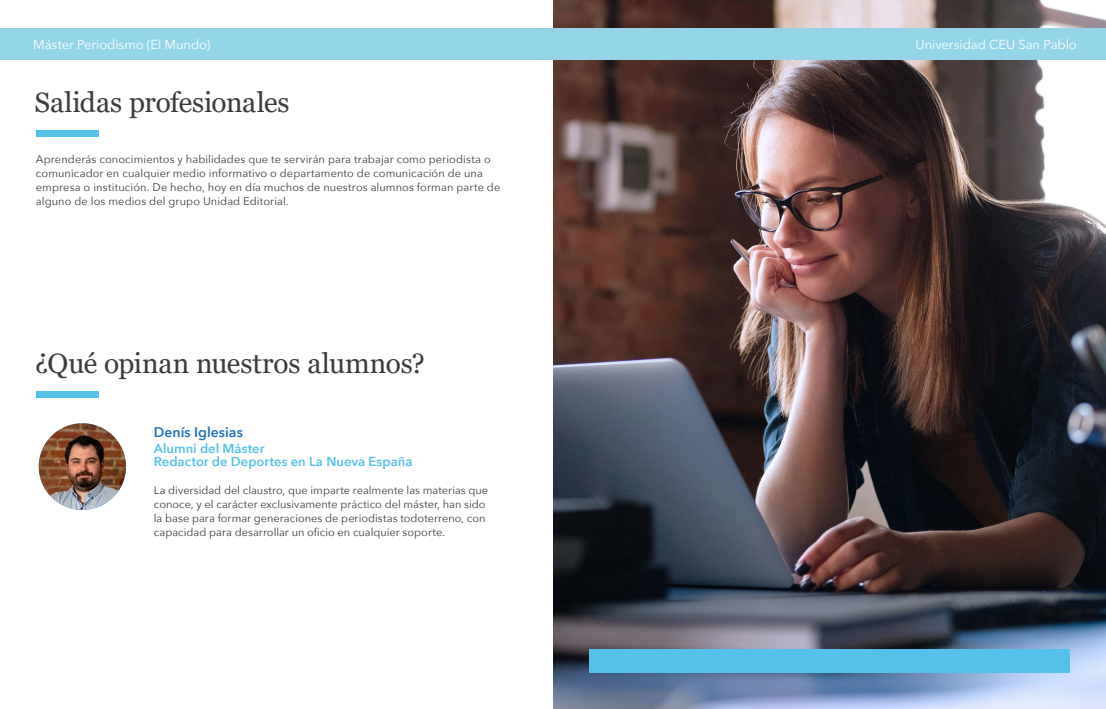
<style>
.page{position:relative;width:1106px;height:709px;background:#fff}
.page>*{position:absolute;margin:0;border:0;box-sizing:border-box;transform-origin:0 0}
.t1{font:28px "Georgia";letter-spacing:-.005em;color:#3c3c3b}
.t2{font:600 14px "Avenir Next";color:#2273b9}
.t3{font:600 13px/13px "Avenir Next";color:#55c1e9}
.t4{font:13px "Avenir Next";letter-spacing:-.005em;color:#fff}
.t5{font:11px/14px "Avenir Next";letter-spacing:.005em;color:#3c3c3b}
</style>
<div class="page">
<img style="left:553px;top:0;width:553px;height:709px">
<div style="left:37px;top:391px;width:62px;height:6px;background:#55c1e9"></div>
<img style="left:39px;top:423px;width:87px;height:87px;border-radius:43px">
<div style="left:0;top:28px;width:1106px;height:32px;background:#94d4e9"></div>
<div style="left:589px;top:649px;width:481px;height:24px;background:#55c1e9"></div>
<div style="left:36px;top:130px;width:62px;height:6px;background:#55c1e9"></div>
<p class="t4" style="left:33px;top:33px;width:179px">Máster Periodismo (El Mundo)</p>
<p class="t4" style="left:915px;top:33px;width:163px">Universidad CEU San Pablo</p>
<h1 class="t1" style="left:35px;top:85px;width:257px">Salidas profesionales</h1>
<p class="t5" style="left:36px;top:152px;width:466px">Aprenderás conocimientos y habilidades que te servirán para trabajar como periodista o comunicador en cualquier medio informativo o departamento de comunicación de una empresa o institución. De hecho, hoy en día muchos de nuestros alumnos forman parte de alguno de los medios del grupo Unidad Editorial.</p>
<h1 class="t1" style="left:35px;top:346px;width:391px">¿Qué opinan nuestros alumnos?</h1>
<p class="t2" style="left:154px;top:420px;width:91px">Denís Iglesias</p>
<p class="t3" style="left:154px;top:442px;width:260px">Alumni del Máster<br>Redactor de Deportes en La Nueva España</p>
<p class="t5" style="left:154px;top:483px;width:336px">La diversidad del claustro, que imparte realmente las materias que conoce, y el carácter exclusivamente práctico del máster, han sido la base para formar generaciones de periodistas todoterreno, con capacidad para desarrollar un oficio en cualquier soporte.</p>
</div>
